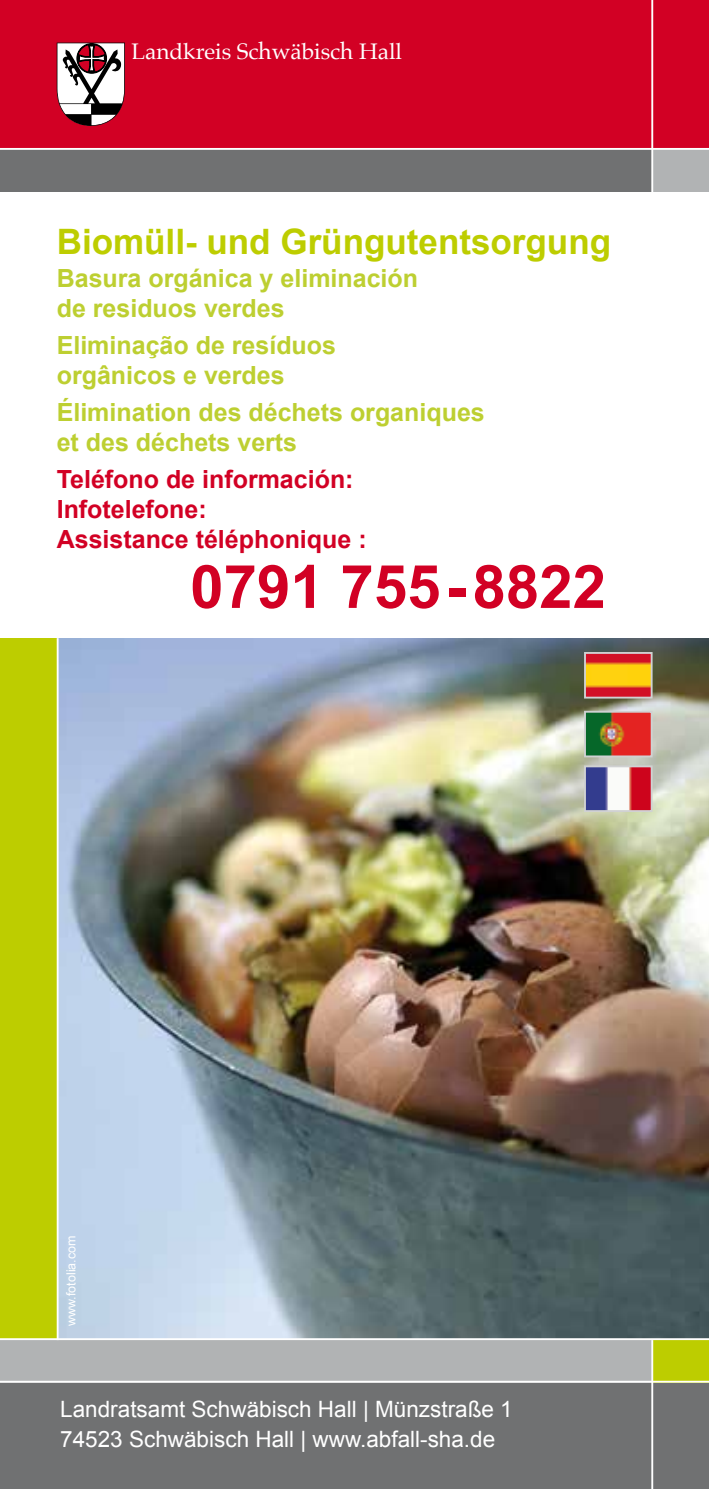
<style>
.page{position:relative;width:709px;height:1489px;background:#fff}
.page>*{position:absolute;margin:0;border:0;box-sizing:border-box;transform-origin:0 0}
.t1{font:700 60px "Arial";color:#d20024}
.t2{font:700 35px "Arial";color:#bdcd00}
.t3{font:700 25px/30px "Arial";color:#bdcf31}
.t4{font:700 25px/30px "Arial";color:#d20024}
.t5{font:22.5px/30px "Arial";color:#fff}
.t6{font:22.5px "Palatino";color:#fff}
.t7{font:12.5px "Arial";color:#fff}
</style>
<div class="page">
<img style="left:59px;top:638px;width:650px;height:699px">
<div style="left:0;top:0;width:709px;height:149px;background:#d20024"></div>
<div style="left:0;top:1382px;width:709px;height:106px;background:#707172"></div>
<div style="left:652px;top:1339px;width:57px;height:43px;background:#bdcd00"></div>
<div style="left:0;top:149px;width:709px;height:42px;background:#707172"></div>
<div style="left:652px;top:149px;width:57px;height:42px;background:#b1b3b4"></div>
<hr style="left:651px;top:0;width:2px;height:195px;background:#fff">
<div style="left:0;top:1339px;width:652px;height:43px;background:#b1b3b4"></div>
<hr style="left:0;top:148px;width:709px;height:2px;background:#fff">
<svg style="left:57px;top:43px;width:68px;height:83px;background:#a98c91"></svg>
<hr style="left:651px;top:1339px;width:2px;height:149px;background:#fff">
<div style="left:0;top:638px;width:57px;height:701px;background:#bdcd00"></div>
<img style="left:587px;top:655px;width:62px;height:40px">
<div style="left:584px;top:652px;width:68px;height:46px;border:2px solid #d0d1d2"></div>
<img style="left:587px;top:713px;width:62px;height:41px">
<div style="left:584px;top:710px;width:68px;height:47px;border:2px solid #d0d1d2"></div>
<img style="left:587px;top:768px;width:62px;height:41px">
<div style="left:584px;top:765px;width:68px;height:47px;border:2px solid #d0d1d2"></div>
<hr style="left:0;top:1380px;width:709px;height:2px;background:#fff">
<hr style="left:0;top:1337px;width:709px;height:2px;background:#fff">
<p class="t6" style="left:131px;top:32px;width:272px">Landkreis Schwäbisch Hall</p>
<h2 class="t2" style="left:57px;top:218px;width:556px">Biomüll- und Grüngutentsorgung</h2>
<p class="t3" style="left:57px;top:264px;width:363px">Basura orgánica y eliminación de residuos verdes</p>
<p class="t3" style="left:57px;top:331px;width:281px">Eliminação de resíduos orgânicos e verdes</p>
<p class="t3" style="left:57px;top:398px;width:429px">Élimination des déchets organiques et des déchets verts</p>
<p class="t4" style="left:57px;top:465px;width:311px">Teléfono de información:<br>Infotelefone:<br>Assistance téléphonique :</p>
<h1 class="t1" style="left:190px;top:547px;width:417px">0791 755-8822</h1>
<p class="t7" style="left:63px;top:1325px;width:92px;rotate:-90deg">www.fotolia.com</p>
<p class="t5" style="left:60px;top:1393px;width:454px">Landratsamt Schwäbisch Hall | Münzstraße 1<br>74523 Schwäbisch Hall | www.abfall-sha.de</p>
</div>
